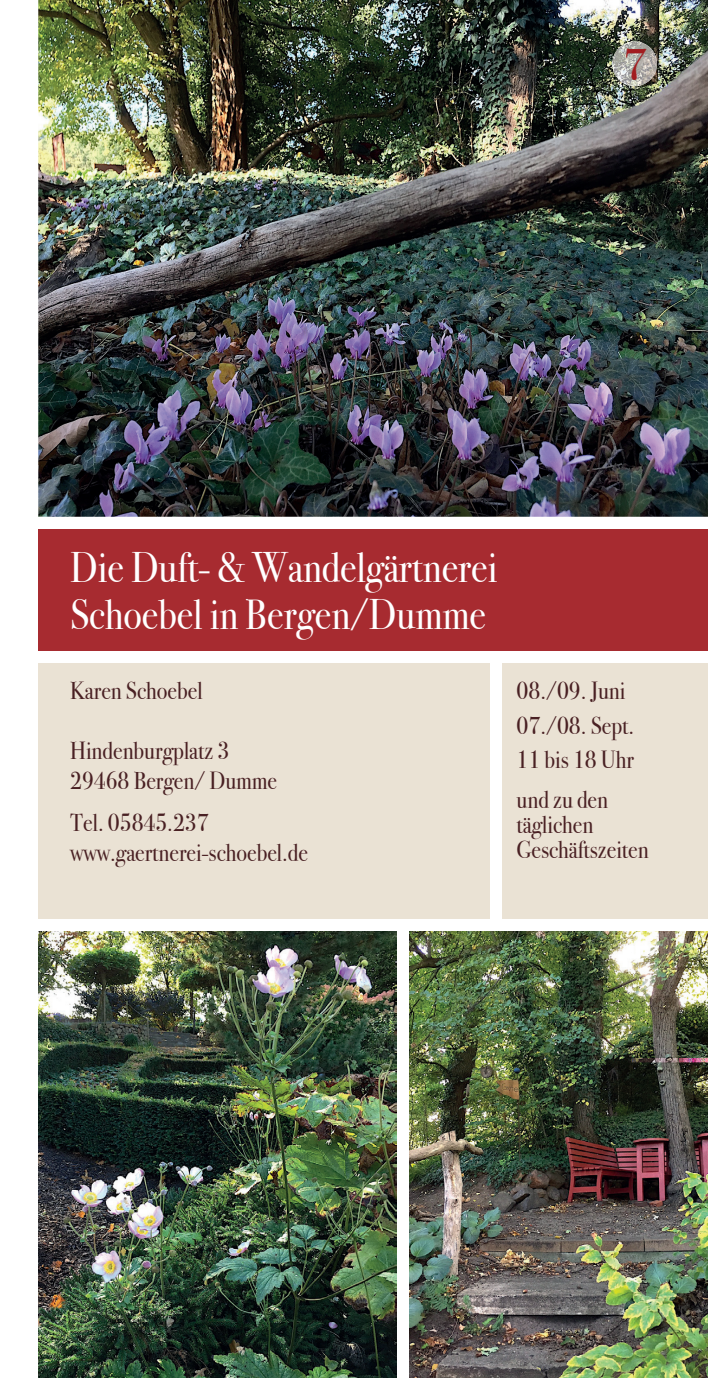
<style>
.page{position:relative;width:708px;height:1378px;background:#fff}
.page>*{position:absolute;margin:0;border:0;box-sizing:border-box;transform-origin:0 0}
.t1{font:45px "Bodoni Svty Two ITCTT";color:#a21d20}
.t2{font:42.75px/47.2px "Bodoni Svty Two ITCTT";color:#fff;scale:.9 1}
.t3{font:24.75px/29.7px "Bodoni Svty Two ITCTT";color:#492023;scale:.9 1}
</style>
<div class="page">
<div style="left:38px;top:529px;width:670px;height:122px;background:#a72b30"></div>
<div style="left:38px;top:663px;width:452px;height:255px;background:#eae2d4"></div>
<div style="left:503px;top:663px;width:205px;height:255px;background:#eae2d4"></div>
<img style="left:38px;top:0;width:670px;height:517px">
<img style="left:612px;top:41px;width:45px;height:45px;border-radius:22px">
<img style="left:38px;top:931px;width:358px;height:447px">
<img style="left:409px;top:931px;width:299px;height:447px">
<h1 class="t1" style="left:623px;top:28px;width:25px">7</h1>
<h2 class="t2" style="left:70px;top:539px;width:476px">Die Duft- &amp; Wandelgärtnerei<br>Schoebel in Bergen/Dumme</h2>
<p class="t3" style="left:70px;top:673px;width:149px">Karen Schoebel</p>
<p class="t3" style="left:70px;top:733px;width:232px">Hindenburgplatz 3<br>29468 Bergen/ Dumme</p>
<p class="t3" style="left:70px;top:805px;width:266px">Tel. 05845.237 www.gaertnerei-schoebel.de</p>
<p class="t3" style="left:517px;top:671px;width:132px;line-height:34.4px">08./09. Juni<br>07./08. Sept.<br>11 bis 18 Uhr</p>
<p class="t3" style="left:517px;top:785px;width:148px;line-height:24.8px">und zu den täglichen<br>Geschäftszeiten</p>
</div>
